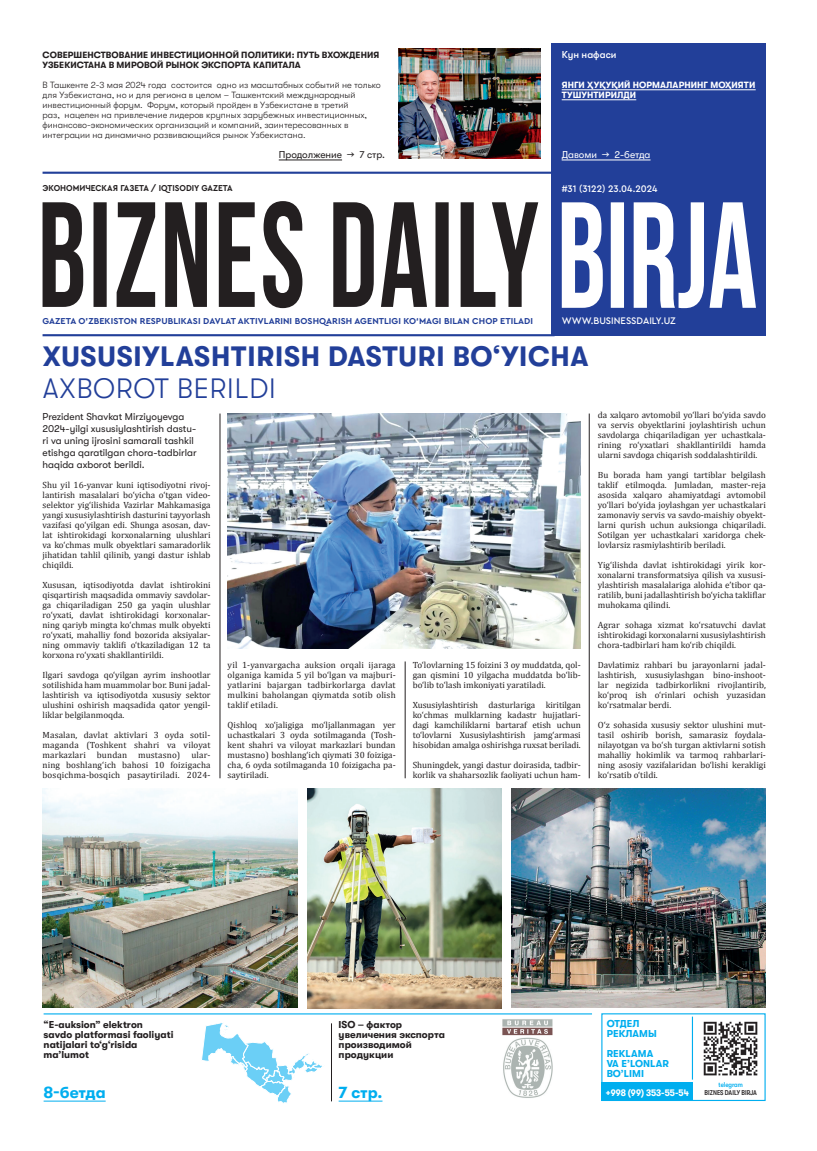
<style>
.page{position:relative;width:817px;height:1151px;background:#fff}
.page>*{position:absolute;margin:0;border:0;box-sizing:border-box;transform-origin:0 0}
.t1{font:700 28px "GT Walsheim Pro";letter-spacing:.03em;color:#223f99}
.t2{font:300 28px "GT Walsheim Pro";letter-spacing:.03em;color:#223f99}
.t3{font:700 16px "GT Walsheim Pro";letter-spacing:-.01em;color:#00aeef}
.t4{font:10px/12px "GT Walsheim Pro";color:#231f20}
.t5{font:700 10px/10px "GT Walsheim Pro";color:#231f20}
.t6{font:500 10px "Cera Pro";color:#fff;scale:.95 1}
.t7{font:700 10px/10px "GT Walsheim Pro";letter-spacing:.01em;color:#00aeef}
.t8{font:10px "GT Walsheim Pro";color:#fff}
.t9{font:500 10px "GT Walsheim Pro";color:#fff}
.t10{font:700 condensed 9.7px "GT Walsheim Pro";color:#fff}
.t11{font:9px/10px "Cambria";color:#231f20;text-align:justify}
.t12{font:300 9px/10px "GT Walsheim Pro";color:#231f20}
.t13{font:700 9px/10px "GT Walsheim Pro";letter-spacing:.01em;color:#231f20}
.t14{font:700 9px "Cera Pro";letter-spacing:.005em;color:#223f99}
.t15{font:700 9px/10px "GT Walsheim Pro";letter-spacing:.01em;color:#fff}
.t16{font:700 9px "Cera Pro";color:#231f20;scale:.93 1}
.t17{font:500 condensed 7px "GT Walsheim Pro";color:#231f20}
.t18{font:500 condensed 7px "GT Walsheim Pro";color:#00aeef}
</style>
<div class="page">
<div style="left:551px;top:44px;width:214px;height:292px;background:#223f99"></div>
<hr style="left:43px;top:172px;width:509px;height:2px;background:#223f99">
<hr style="left:43px;top:334px;width:511px;height:2px;background:#223f99">
<hr style="left:561px;top:90px;width:194px;height:1px;background:#fff">
<hr style="left:561px;top:100px;width:75px;height:1px;background:#fff">
<hr style="left:561px;top:160px;width:89px;height:1px;background:#fff">
<svg style="left:561px;top:202px;width:194px;height:106px"></svg>
<svg style="left:43px;top:201px;width:495px;height:107px"></svg>
<hr style="left:279px;top:160px;width:63px;height:1px;background:#231f20">
<img style="left:399px;top:48px;width:141px;height:110px">
<hr style="left:44px;top:1013px;width:548px;height:1px;background:#00aeef">
<hr style="left:44px;top:1101px;width:62px;height:1px;background:#00aeef">
<hr style="left:338px;top:1101px;width:44px;height:1px;background:#00aeef">
<hr style="left:331px;top:1023px;width:1px;height:78px;background:#231f20">
<img style="left:502px;top:1019px;width:51px;height:79px">
<div style="left:601px;top:1082px;width:91px;height:19px;background:#00aeef"></div>
<hr style="left:691px;top:1017px;width:2px;height:63px;background:#00aeef">
<img style="left:703px;top:1021px;width:55px;height:55px">
<hr style="left:220px;top:414px;width:1px;height:364px;background:#231f20">
<hr style="left:405px;top:661px;width:1px;height:117px;background:#231f20">
<hr style="left:589px;top:414px;width:1px;height:364px;background:#231f20">
<img style="left:227px;top:414px;width:353px;height:235px">
<img style="left:43px;top:788px;width:254px;height:220px">
<img style="left:511px;top:788px;width:254px;height:220px">
<img style="left:307px;top:788px;width:194px;height:220px">
<svg style="left:202px;top:1023px;width:120px;height:80px"></svg>
<p class="t13" style="left:43px;top:50px;width:338px">СОВЕРШЕНСТВОВАНИЕ ИНВЕСТИЦИОННОЙ ПОЛИТИКИ: ПУТЬ ВХОЖДЕНИЯ<br>УЗБЕКИСТАНА В МИРОВОЙ РЫНОК ЭКСПОРТА КАПИТАЛА</p>
<p class="t12" style="left:43px;top:80px;width:339px">В Ташкенте 2-3 мая 2024 года состоится одно из масштабных событий не только для Узбекистана, но и для региона в целом – Ташкентский международный инвестиционный форум. Форум, который пройден в Узбекистане в третий<br>раз, нацелен на привлечение лидеров крупных зарубежных инвестиционных, финансово-экономических организаций и компаний, заинтересованных в интеграции на динамично развивающийся рынок Узбекистана.</p>
<p class="t4" style="left:279px;top:149px;width:108px">Продолжение → 7 стр.</p>
<p class="t16" style="left:43px;top:182px;width:206px">ЭКОНОМИЧЕСКАЯ ГАЗЕТА / IQTISODIY GAZETA</p>
<p class="t9" style="left:561px;top:49px;width:56px">Кун нафаси</p>
<p class="t15" style="left:561px;top:80px;width:195px">ЯНГИ ҲУҚУҚИЙ НОРМАЛАРНИНГ МОҲИЯТИ<br>ТУШУНТИРИЛДИ</p>
<p class="t8" style="left:561px;top:149px;width:90px">Давоми → 2-бетда</p>
<p class="t6" style="left:561px;top:182px;width:102px">#31 (3122) 23.04.2024</p>
<p class="t14" style="left:43px;top:315px;width:492px">GAZETA O'ZBEKISTON RESPUBLIKASI DAVLAT AKTIVLARINI BOSHQARISH AGENTLIGI KO‘MAGI BILAN CHOP ETILADI</p>
<p class="t6" style="left:561px;top:314px;width:122px">WWW.BUSINESSDAILY.UZ</p>
<h1 class="t1" style="left:43px;top:341px;width:547px">XUSUSIYLASHTIRISH DASTURI BO‘YICHA</h1>
<h1 class="t2" style="left:43px;top:373px;width:234px">AXBOROT BERILDI</h1>
<p class="t4" style="left:43px;top:410px;width:155px">Prezident Shavkat Mirziyoyevga 2024-yilgi xususiylashtirish dastu&shy;ri va uning ijrosini samarali tashkil etishga qaratilgan chora-tadbirlar haqida axborot berildi.</p>
<p class="t11" style="left:43px;top:480px;width:169px">Shu yil 16-yanvar kuni iqtisodiyotni rivoj&shy;lantirish masalalari bo‘yicha o‘tgan video&shy;selektor yig‘ilishida Vazirlar Mahkamasiga yangi xususiylashtirish dasturini tayyorlash vazifasi qo‘yilgan edi. Shunga asosan, dav&shy;lat ishtirokidagi korxonalarning ulushlari va ko‘chmas mulk obyektlari samaradorlik jihatidan tahlil qilinib, yangi dastur ishlab chiqildi.</p>
<p class="t11" style="left:43px;top:580px;width:169px">Xususan, iqtisodiyotda davlat ishtirokini qisqartirish maqsadida ommaviy savdolar&shy;ga chiqariladigan 250 ga yaqin ulushlar ro‘yxati, davlat ishtirokidagi korxonalar&shy;ning qariyb mingta ko‘chmas mulk obyekti ro‘yxati, mahalliy fond bozorida aksiyalar&shy;ning ommaviy taklifi o‘tkaziladigan 12 ta korxona ro‘yxati shakllantirildi.</p>
<p class="t11" style="left:43px;top:670px;width:169px">Ilgari savdoga qo‘yilgan ayrim inshootlar sotilishida ham muammolar bor. Buni jadal&shy;lashtirish va iqtisodiyotda xususiy sektor ulushini oshirish maqsadida qator yengil&shy;liklar belgilanmoqda.</p>
<p class="t11" style="left:43px;top:730px;width:169px">Masalan, davlat aktivlari 3 oyda sotil&shy;maganda (Toshkent shahri va viloyat markazlari bundan mustasno) ular&shy;ning boshlang‘ich bahosi 10 foizigacha bosqichma-bosqich pasaytiriladi. 2024-</p>
<p class="t11" style="left:227px;top:660px;width:169px">yil 1-yanvargacha auksion orqali ijaraga olganiga kamida 5 yil bo‘lgan va majburi&shy;yatlarini bajargan tadbirkorlarga davlat mulkini baholangan qiymatda sotib olish taklif etiladi.</p>
<p class="t11" style="left:227px;top:720px;width:169px">Qishloq xo‘jaligiga mo‘ljallanmagan yer uchastkalari 3 oyda sotilmaganda (Tosh&shy;kent shahri va viloyat markazlari bundan mustasno) boshlang‘ich qiymati 30 foiziga&shy;cha, 6 oyda sotilmaganda 10 foizigacha pa&shy;saytiriladi.</p>
<p class="t11" style="left:412px;top:660px;width:169px">To‘lovlarning 15 foizini 3 oy muddatda, qol&shy;gan qismini 10 yilgacha muddatda bo‘lib&shy;bo‘lib to‘lash imkoniyati yaratiladi.</p>
<p class="t11" style="left:412px;top:700px;width:169px">Xususiylashtirish dasturlariga kiritilgan ko‘chmas mulklarning kadastr hujjatlari&shy;dagi kamchiliklarni bartaraf etish uchun to‘lovlarni Xususiylashtirish jamg‘armasi hisobidan amalga oshirishga ruxsat beriladi.</p>
<p class="t11" style="left:412px;top:760px;width:169px">Shuningdek, yangi dastur doirasida, tadbir&shy;korlik va shaharsozlik faoliyati uchun ham-</p>
<p class="t11" style="left:597px;top:410px;width:169px">da xalqaro avtomobil yo‘llari bo‘yida savdo va servis obyektlarini joylashtirish uchun savdolarga chiqariladigan yer uchastkala&shy;rining ro‘yxatlari shakllantirildi hamda ularni savdoga chiqarish soddalashtirildi.</p>
<p class="t11" style="left:597px;top:470px;width:169px">Bu borada ham yangi tartiblar belgilash taklif etilmoqda. Jumladan, master-reja asosida xalqaro ahamiyatdagi avtomobil yo‘llari bo‘yida joylashgan yer uchastkalari zamonaviy servis va savdo-maishiy obyekt&shy;larni qurish uchun auksionga chiqariladi.<br>Sotilgan yer uchastkalari xaridorga chek&shy;lovlarsiz rasmiylashtirib beriladi.</p>
<p class="t11" style="left:597px;top:560px;width:169px">Yig‘ilishda davlat ishtirokidagi yirik kor&shy;xonalarni transformatsiya qilish va xususi&shy;ylashtirish masalalariga alohida e’tibor qa&shy;ratilib, buni jadallashtirish bo‘yicha takliflar muhokama qilindi.</p>
<p class="t11" style="left:597px;top:620px;width:169px">Agrar sohaga xizmat ko‘rsatuvchi davlat ishtirokidagi korxonalarni xususiylashtirish chora-tadbirlari ham ko‘rib chiqildi.</p>
<p class="t11" style="left:597px;top:660px;width:169px">Davlatimiz rahbari bu jarayonlarni jadal&shy;lashtirish, xususiylashgan bino-inshoot&shy;lar negizida tadbirkorlikni rivojlantirib, ko‘proq ish o‘rinlari ochish yuzasidan ko‘rsatmalar berdi.</p>
<p class="t11" style="left:597px;top:720px;width:169px">O‘z sohasida xususiy sektor ulushini mut&shy;tasil oshirib borish, samarasiz foydala&shy;nilayotgan va bo‘sh turgan aktivlarni sotish mahalliy hokimlik va tarmoq rahbarlari&shy;ning asosiy vazifalaridan bo‘lishi kerakligi ko‘rsatib o‘tildi.</p>
<p class="t5" style="left:44px;top:1020px;width:131px">“E-auksion” elektron savdo platformasi faoliyati natijalari to‘g‘risida ma’lumot</p>
<h2 class="t3" style="left:44px;top:1084px;width:64px">8-бетда</h2>
<p class="t5" style="left:338px;top:1020px;width:108px">ISO – фактор увеличения экспорта производимой продукции</p>
<h2 class="t3" style="left:338px;top:1084px;width:45px">7 стр.</h2>
<p class="t7" style="left:606px;top:1018px;width:52px">ОТДЕЛ<br>РЕКЛАМЫ</p>
<p class="t7" style="left:606px;top:1048px;width:64px">REKLAMA<br>VA E’LONLAR<br>BO’LIMI</p>
<p class="t18" style="left:718px;top:1081px;width:26px">telegram</p>
<p class="t10" style="left:605px;top:1087px;width:85px">+998 (99) 353-55-54</p>
<p class="t17" style="left:704px;top:1089px;width:54px">BIZNES DAILY BIRJA</p>
</div>
